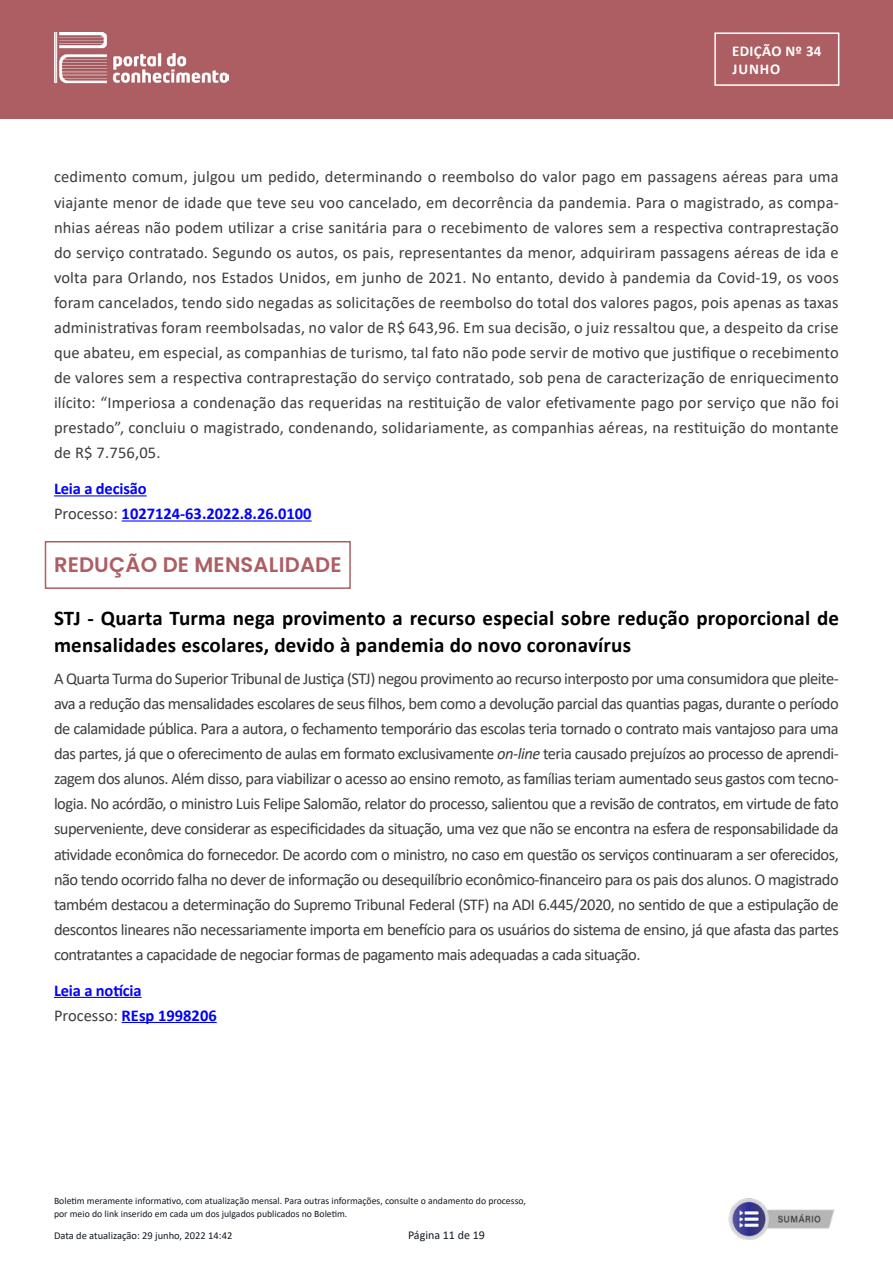
<style>
.page{position:relative;width:893px;height:1263px;background:#fff}
.page>*{position:absolute;margin:0;border:0;box-sizing:border-box;transform-origin:0 0}
.t1{font:700 21px/27.3px "Calibri";letter-spacing:.01em;color:#000}
.t2{font:600 21px "Poppins";letter-spacing:.01em;color:#ad5e63}
.t3{font:16.5px/25px "Calibri";letter-spacing:-.015em;color:#3d3d3d;text-align:justify}
.t4{font:700 16.5px/25px "Calibri";color:#00f}
.t5{font:700 15px/18px "Calibri";letter-spacing:.02em;color:#fff}
.t6{font:12px "Calibri";color:#131a22}
.t7{font:10.5px "Calibri";color:#131a22}
.t8{font:9.75px/12.3px "Calibri";color:#131a22}
.s1{font-weight:400;color:#3d3d3d}
.s2{font-style:italic}
</style>
<div class="page">
<div style="left:0;top:0;width:893px;height:118px;background:#ad5e63"></div>
<img style="left:55px;top:33px;width:173px;height:51px">
<div style="left:714px;top:32px;width:125px;height:54px;border:2px solid #fff"></div>
<hr style="left:54px;top:495px;width:93px;height:1px;background:#00f">
<hr style="left:122px;top:520px;width:190px;height:1px;background:#00f">
<div style="left:45px;top:541px;width:306px;height:48px;border:2px solid #ad5e63"></div>
<hr style="left:54px;top:997px;width:88px;height:1px;background:#00f">
<hr style="left:122px;top:1022px;width:95px;height:1px;background:#00f">
<img style="left:728px;top:1198px;width:107px;height:42px">
<p class="t5" style="left:732px;top:42px;width:91px">EDIÇÃO Nº 34<br>JUNHO</p>
<p class="t3" style="left:54px;top:164px;width:786px">cedimento comum, julgou um pedido, determinando o reembolso do valor pago em passagens aéreas para uma viajante menor de idade que teve seu voo cancelado, em decorrência da pandemia. Para o magistrado, as compa&shy;nhias aéreas não podem utilizar a crise sanitária para o recebimento de valores sem a respectiva contraprestação do serviço contratado. Segundo os autos, os pais, representantes da menor, adquiriram passagens aéreas de ida e volta para Orlando, nos Estados Unidos, em junho de 2021. No entanto, devido à pandemia da Covid-19, os voos foram cancelados, tendo sido negadas as solicitações de reembolso do total dos valores pagos, pois apenas as taxas administrativas foram reembolsadas, no valor de R$ 643,96. Em sua decisão, o juiz ressaltou que, a despeito da crise que abateu, em especial, as companhias de turismo, tal fato não pode servir de motivo que justifique o recebimento de valores sem a respectiva contraprestação do serviço contratado, sob pena de caracterização de enriquecimento ilícito: “Imperiosa a condenação das requeridas na restituição de valor efetivamente pago por serviço que não foi prestado”, concluiu o magistrado, condenando, solidariamente, as companhias aéreas, na restituição do montante de R$ 7.756,05.</p>
<p class="t4" style="left:54px;top:476px;width:259px">Leia a decisão<br><span class="s1">Processo:</span> 1027124-63.2022.8.26.0100</p>
<p class="t2" style="left:54px;top:553px;width:289px">REDUÇÃO DE MENSALIDADE</p>
<p class="t1" style="left:54px;top:604px;width:787px">STJ - Quarta Turma nega provimento a recurso especial sobre redução proporcional de mensalidades escolares, devido à pandemia do novo coronavírus</p>
<p class="t3" style="left:54px;top:665px;width:786px">A Quarta Turma do Superior Tribunal de Justiça (STJ) negou provimento ao recurso interposto por uma consumidora que pleite&shy;ava a redução das mensalidades escolares de seus filhos, bem como a devolução parcial das quantias pagas, durante o período de calamidade pública. Para a autora, o fechamento temporário das escolas teria tornado o contrato mais vantajoso para uma das partes, já que o oferecimento de aulas em formato exclusivamente <span class="s2">on-line</span> teria causado prejuízos ao processo de aprendi&shy;zagem dos alunos. Além disso, para viabilizar o acesso ao ensino remoto, as famílias teriam aumentado seus gastos com tecno&shy;logia. No acórdão, o ministro Luis Felipe Salomão, relator do processo, salientou que a revisão de contratos, em virtude de fato superveniente, deve considerar as especificidades da situação, uma vez que não se encontra na esfera de responsabilidade da atividade econômica do fornecedor. De acordo com o ministro, no caso em questão os serviços continuaram a ser oferecidos, não tendo ocorrido falha no dever de informação ou desequilíbrio econômico-financeiro para os pais dos alunos. O magistrado também destacou a determinação do Supremo Tribunal Federal (STF) na ADI 6.445/2020, no sentido de que a estipulação de descontos lineares não necessariamente importa em benefício para os usuários do sistema de ensino, já que afasta das partes contratantes a capacidade de negociar formas de pagamento mais adequadas a cada situação.</p>
<p class="t4" style="left:54px;top:977px;width:164px">Leia a notícia<br><span class="s1">Processo:</span> REsp 1998206</p>
<p class="t8" style="left:54px;top:1195px;width:473px">Boletim meramente informativo, com atualização mensal. Para outras informações, consulte o andamento do processo, por meio do link inserido em cada um dos julgados publicados no Boletim.</p>
<p class="t7" style="left:54px;top:1229px;width:180px">Data de atualização: 29 junho, 2022 14:42</p>
<p class="t6" style="left:408px;top:1227px;width:78px">Página 11 de 19</p>
</div>
